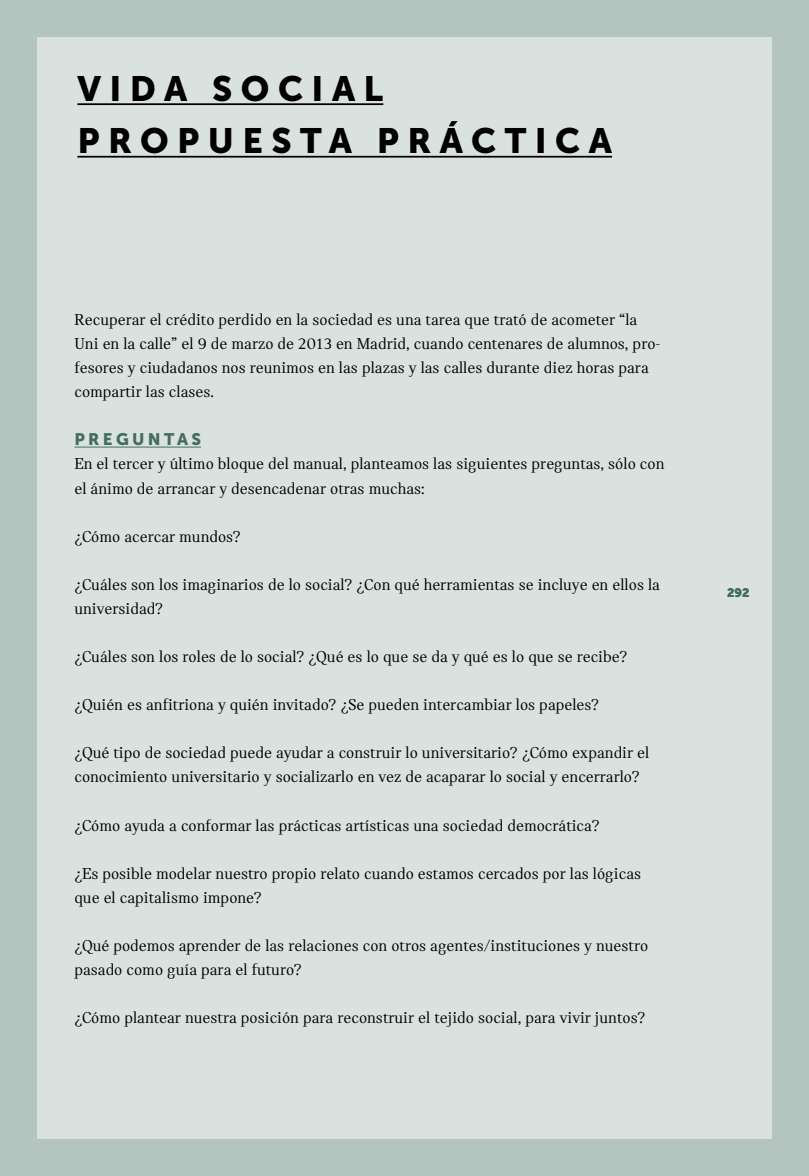
<style>
.page{position:relative;width:809px;height:1176px;background:#b4c5bf}
.page>*{position:absolute;margin:0;border:0;box-sizing:border-box;transform-origin:0 0}
.t1{font:35px/52.5px "Museo Sans 900";letter-spacing:.24em;color:#000}
.t2{font:16.62px/24px "Catalog";color:#000}
.t3{font:16.62px "Museo Sans 900";letter-spacing:.2em;color:#446d60}
.t4{font:12.25px "Museo Sans 900";color:#446d60}
</style>
<div class="page">
<div style="left:37px;top:37px;width:734px;height:1101px;background:#dae2df"></div>
<hr style="left:77px;top:103px;width:306px;height:2px;background:#000">
<hr style="left:77px;top:156px;width:535px;height:2px;background:#000">
<hr style="left:74px;top:447px;width:127px;height:1px;background:#446d60">
<h1 class="t1" style="left:77px;top:62px;width:536px">VIDA SOCIAL<br>PROPUESTA PRÁCTICA</h1>
<p class="t2" style="left:74px;top:307px;width:587px">Recuperar el crédito perdido en la sociedad es una tarea que trató de acometer “la Uni en la calle” el 9 de marzo de 2013 en Madrid, cuando centenares de alumnos, pro&shy;fesores y ciudadanos nos reunimos en las plazas y las calles durante diez horas para compartir las clases.</p>
<p class="t3" style="left:74px;top:430px;width:128px">PREGUNTAS</p>
<p class="t2" style="left:74px;top:452px;width:591px">En el tercer y último bloque del manual, planteamos las siguientes preguntas, sólo con el ánimo de arrancar y desencadenar otras muchas:</p>
<p class="t2" style="left:74px;top:524px;width:168px">¿Cómo acercar mundos?</p>
<p class="t2" style="left:74px;top:572px;width:587px">¿Cuáles son los imaginarios de lo social? ¿Con qué herramientas se incluye en ellos la universidad?</p>
<p class="t2" style="left:74px;top:644px;width:554px">¿Cuáles son los roles de lo social? ¿Qué es lo que se da y qué es lo que se recibe?</p>
<p class="t2" style="left:74px;top:692px;width:526px">¿Quién es anfitriona y quién invitado? ¿Se pueden intercambiar los papeles?</p>
<p class="t2" style="left:74px;top:740px;width:576px">¿Qué tipo de sociedad puede ayudar a construir lo universitario? ¿Cómo expandir el conocimiento universitario y socializarlo en vez de acaparar lo social y encerrarlo?</p>
<p class="t2" style="left:74px;top:813px;width:527px">¿Cómo ayuda a conformar las prácticas artísticas una sociedad democrática?</p>
<p class="t2" style="left:74px;top:861px;width:568px">¿Es posible modelar nuestro propio relato cuando estamos cercados por las lógicas que el capitalismo impone?</p>
<p class="t2" style="left:74px;top:933px;width:575px">¿Qué podemos aprender de las relaciones con otros agentes/instituciones y nuestro pasado como guía para el futuro?</p>
<p class="t2" style="left:74px;top:1005px;width:572px">¿Cómo plantear nuestra posición para reconstruir el tejido social, para vivir juntos?</p>
<p class="t4" style="left:727px;top:586px;width:24px">292</p>
</div>
